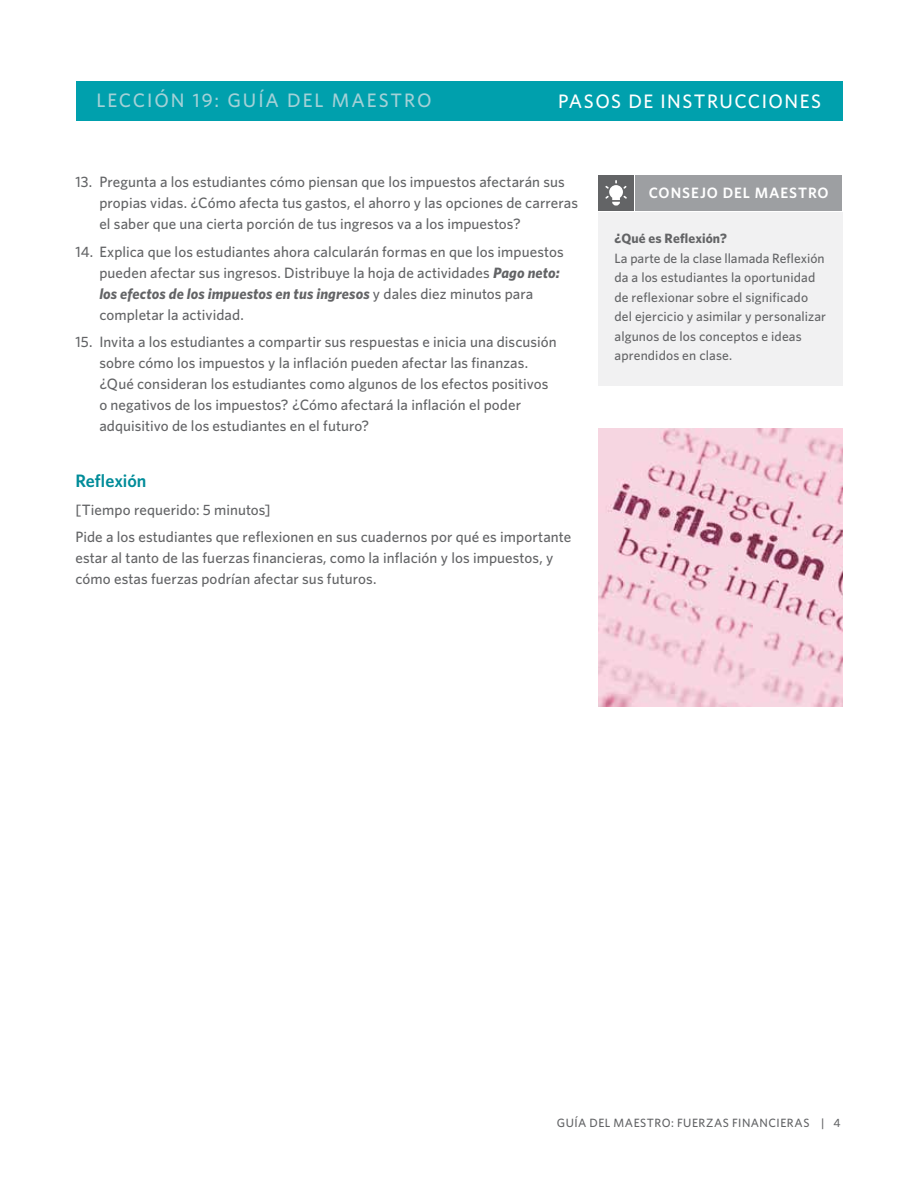
<style>
.page{position:relative;width:918px;height:1188px;background:#fff}
.page>*{position:absolute;margin:0;border:0;box-sizing:border-box;transform-origin:0 0}
.t1{font:500 19.5px "Whitney";letter-spacing:.1em;color:#a3d1d7}
.t2{font:500 19.5px "Whitney";letter-spacing:.075em;color:#fff}
.t3{font:600 18px "Whitney";letter-spacing:-.005em;color:#008c99}
.t4{font:500 15px/21px "Whitney";letter-spacing:.005em;color:#636466}
.t5{font:600 15px "Whitney";letter-spacing:.06em;color:#fff}
.t6{font:500 13.5px/19.5px "Whitney";letter-spacing:.01em;color:#636466}
.t7{font:700 13.5px "Whitney";letter-spacing:.01em;color:#636466}
.t8{font:500 12px "Whitney";letter-spacing:.04em;color:#636466}
.s1{font-weight:700;font-style:italic}
</style>
<div class="page">
<img style="left:599px;top:429px;width:243px;height:277px">
<div style="left:76px;top:81px;width:766px;height:40px;background:#00a0ad"></div>
<div style="left:598px;top:212px;width:244px;height:174px;background:#f1f1f2"></div>
<div style="left:598px;top:175px;width:36px;height:35px;background:#636466"></div>
<div style="left:635px;top:175px;width:207px;height:36px;background:#9d9fa2"></div>
<svg style="left:605px;top:180px;width:22px;height:26px"></svg>
<h1 class="t1" style="left:97px;top:88px;width:336px">LECCIÓN 19: GUÍA DEL MAESTRO</h1>
<h1 class="t2" style="left:558px;top:88px;width:265px">PASOS DE INSTRUCCIONES</h1>
<p class="t4" style="left:99px;top:171px;width:480px;text-indent:-24px">13. Pregunta a los estudiantes cómo piensan que los impuestos afectarán sus propias vidas. ¿Cómo afecta tus gastos, el ahorro y las opciones de carreras el saber que una cierta porción de tus ingresos va a los impuestos?</p>
<p class="t4" style="left:99px;top:241px;width:466px;text-indent:-24px">14. Explica que los estudiantes ahora calcularán formas en que los impuestos pueden afectar sus ingresos. Distribuye la hoja de actividades <span class="s1">Pago neto: los efectos de los impuestos en tus ingresos</span> y dales diez minutos para completar la actividad.</p>
<p class="t4" style="left:99px;top:331px;width:459px;text-indent:-24px">15. Invita a los estudiantes a compartir sus respuestas e inicia una discusión sobre cómo los impuestos y la inflación pueden afectar las finanzas. ¿Qué consideran los estudiantes como algunos de los efectos positivos o negativos de los impuestos? ¿Cómo afectará la inflación el poder adquisitivo de los estudiantes en el futuro?</p>
<p class="t3" style="left:75px;top:469px;width:73px">Reflexión</p>
<p class="t4" style="left:75px;top:495px;width:498px;line-height:27.8px">[Tiempo requerido: 5 minutos]<br>Pide a los estudiantes que reflexionen en sus cuadernos por qué es importante</p>
<p class="t4" style="left:75px;top:547px;width:480px">estar al tanto de las fuerzas financieras, como la inflación y los impuestos, y cómo estas fuerzas podrían afectar sus futuros.</p>
<p class="t5" style="left:649px;top:183px;width:182px">CONSEJO DEL MAESTRO</p>
<p class="t7" style="left:615px;top:230px;width:114px">¿Qué es Reflexión?</p>
<p class="t6" style="left:615px;top:248px;width:213px">La parte de la clase llamada Reflexión da a los estudiantes la oportunidad de reflexionar sobre el significado del ejercicio y asimilar y personalizar algunos de los conceptos e ideas aprendidos en clase.</p>
<p class="t8" style="left:557px;top:1115px;width:285px">GUÍA DEL MAESTRO: FUERZAS FINANCIERAS | 4</p>
</div>
